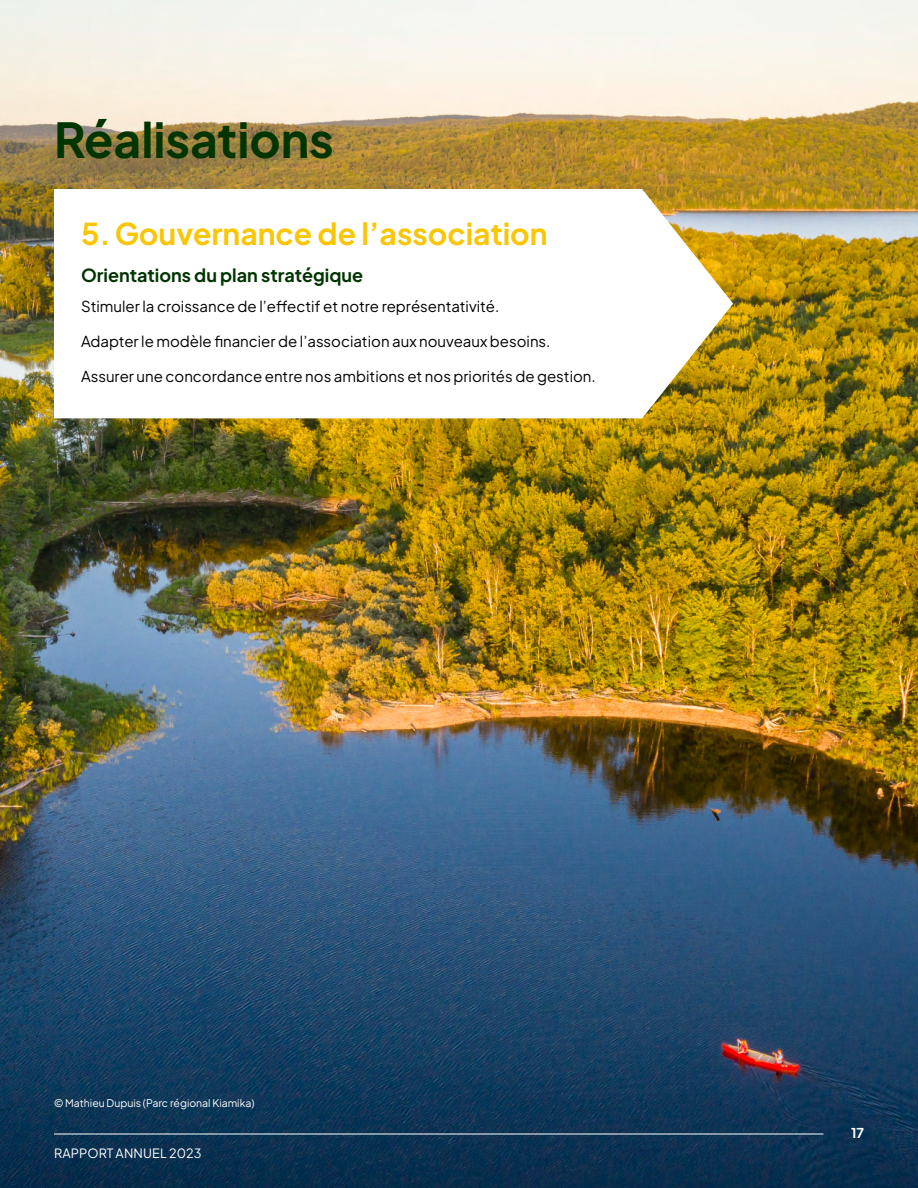
<style>
.page{position:relative;width:918px;height:1188px;background:#fff}
.page>*{position:absolute;margin:0;border:0;box-sizing:border-box;transform-origin:0 0}
.t1{font:700 48px "Plus Jakarta Sans";color:#003400}
.t2{font:700 30px "Plus Jakarta Sans";color:#f9c606}
.t3{font:700 18px "Plus Jakarta Sans";color:#003400}
.t4{font:15px "Plus Jakarta Sans";color:#000}
.t5{font:700 13.5px "Plus Jakarta Sans";color:#fff}
.t6{font:12.75px "Plus Jakarta Sans";letter-spacing:.01em;color:#fff}
.t7{font:10.5px "Plus Jakarta Sans";color:#fff}
</style>
<div class="page">
<img style="left:0;top:0;width:918px;height:1188px">
<svg style="left:54px;top:189px;width:679px;height:229px"></svg>
<hr style="left:54px;top:1134px;width:770px;height:1px;background:#fff">
<h1 class="t1" style="left:54px;top:97px;width:281px">Réalisations</h1>
<h2 class="t2" style="left:81px;top:207px;width:468px">5.Gouvernance de l’association</h2>
<p class="t3" style="left:81px;top:259px;width:284px">Orientations du plan stratégique</p>
<p class="t4" style="left:81px;top:294px;width:420px">Stimuler la croissance de l’effectif et notre représentativité.</p>
<p class="t4" style="left:81px;top:329px;width:471px">Adapter le modèle financier de l’association aux nouveaux besoins.</p>
<p class="t4" style="left:81px;top:365px;width:516px">Assurer une concordance entre nos ambitions et nos priorités de gestion.</p>
<p class="t7" style="left:54px;top:1095px;width:202px">© Mathieu Dupuis (Parc régional Kiamika)</p>
<p class="t6" style="left:54px;top:1143px;width:149px">Rapport Annuel 2023</p>
<p class="t5" style="left:851px;top:1121px;width:14px">17</p>
</div>
